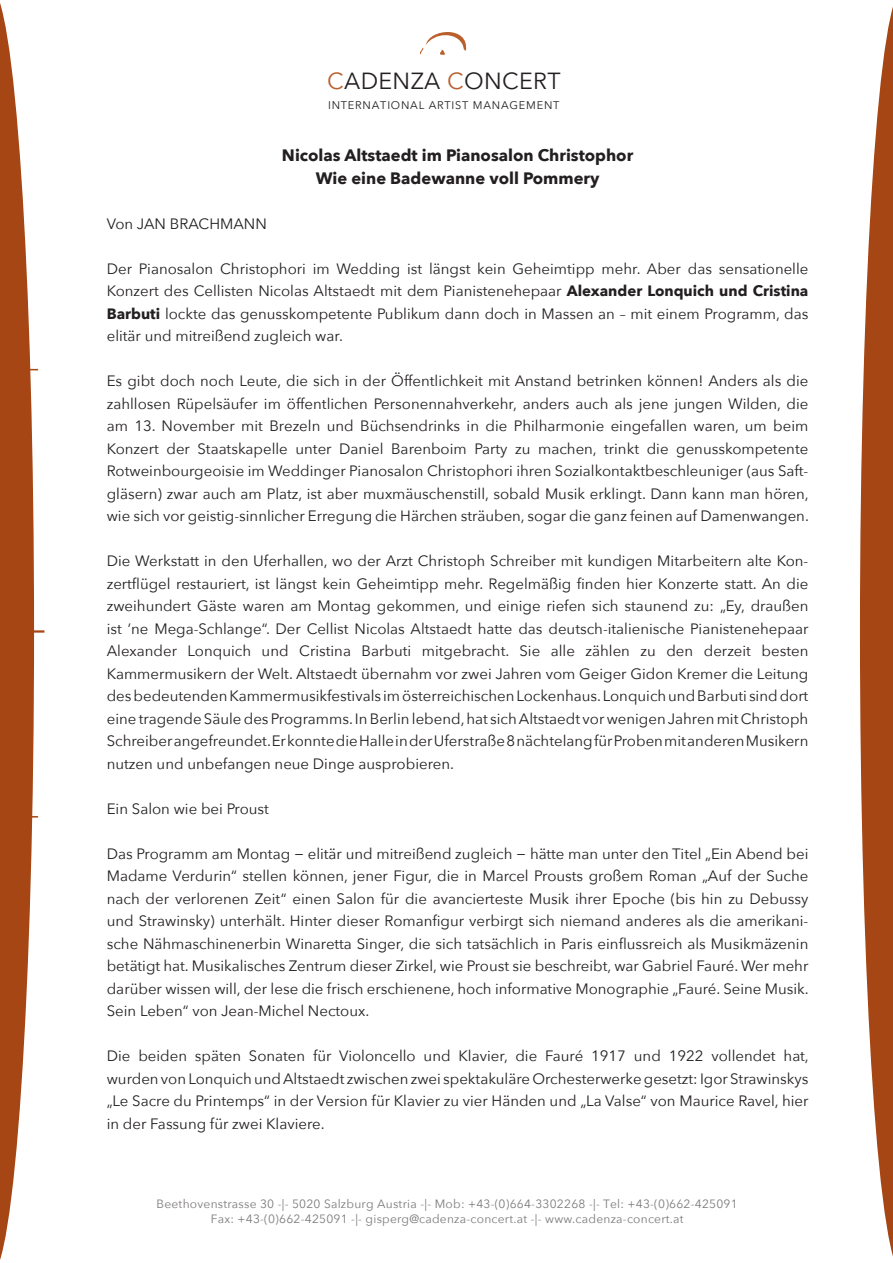
<style>
.page{position:relative;width:893px;height:1263px;background:#fff}
.page>*{position:absolute;margin:0;border:0;box-sizing:border-box;transform-origin:0 0}
.t1{font:23.1px "Avenir Next";letter-spacing:.015em;color:#231f20}
.t2{font:700 16.5px "Avenir Next";color:#231f20}
.t3{font:15px/22.5px "Avenir Next";color:#231f20;text-align:justify}
.t4{font:12px/15px "Avenir Next";letter-spacing:.02em;color:#7d7a7a;text-align:center}
.t5{font:10.95px "Avenir Next";letter-spacing:.07em;color:#231f20}
.s1{color:#b95f2c}
.s2{font-weight:700}
</style>
<div class="page">
<svg style="left:860px;top:7px;width:33px;height:1249px"></svg>
<svg style="left:420px;top:32px;width:47px;height:23px"></svg>
<svg style="left:0;top:3px;width:38px;height:1257px"></svg>
<hr style="left:27px;top:630px;width:17px;height:3px;background:#a54614">
<p class="t1" style="left:327px;top:67px;width:235px"><span class="s1">C</span>ADENZA <span class="s1">C</span>ONCERT</p>
<p class="t5" style="left:328px;top:99px;width:233px">INTERNATIONAL ARTIST MANAGEMENT</p>
<p class="t2" style="left:282px;top:145px;width:353px">Nicolas Altstaedt im Pianosalon Christophor</p>
<p class="t2" style="left:316px;top:168px;width:285px">Wie eine Badewanne voll Pommery</p>
<p class="t3" style="left:107px;top:212px;width:162px">Von JAN BRACHMANN</p>
<p class="t3" style="left:107px;top:257px;width:703px">Der Pianosalon Christophori im Wedding ist längst kein Geheimtipp mehr. Aber das sensationelle Konzert des Cellisten Nicolas Altstaedt mit dem Pianistenehepaar <span class="s2">Alexander Lonquich und Cristina Barbuti</span> lockte das genusskompetente Publikum dann doch in Massen an – mit einem Programm, das elitär und mitreißend zugleich war.</p>
<p class="t3" style="left:107px;top:370px;width:704px">Es gibt doch noch Leute, die sich in der Öffentlichkeit mit Anstand betrinken können! Anders als die zahllosen Rüpelsäufer im öffentlichen Personennahverkehr, anders auch als jene jungen Wilden, die am 13. November mit Brezeln und Büchsendrinks in die Philharmonie eingefallen waren, um beim Konzert der Staatskapelle unter Daniel Barenboim Party zu machen, trinkt die genusskompetente Rotweinbourgeoisie im Weddinger Pianosalon Christophori ihren Sozialkontaktbeschleuniger (aus Saft&shy;gläsern) zwar auch am Platz, ist aber muxmäuschenstill, sobald Musik erklingt. Dann kann man hören, wie sich vor geistig-sinnlicher Erregung die Härchen sträuben, sogar die ganz feinen auf Damenwangen.</p>
<p class="t3" style="left:107px;top:550px;width:703px">Die Werkstatt in den Uferhallen, wo der Arzt Christoph Schreiber mit kundigen Mitarbeitern alte Kon&shy;zertflügel restauriert, ist längst kein Geheimtipp mehr. Regelmäßig finden hier Konzerte statt. An die zweihundert Gäste waren am Montag gekommen, und einige riefen sich staunend zu: „Ey, draußen ist ’ne Mega-Schlange“. Der Cellist Nicolas Altstaedt hatte das deutsch-italienische Pianistenehepaar Alexander Lonquich und Cristina Barbuti mitgebracht. Sie alle zählen zu den derzeit besten Kammermusikern der Welt. Altstaedt übernahm vor zwei Jahren vom Geiger Gidon Kremer die Leitung des bedeutenden Kammermusikfestivals im österreichischen Lockenhaus. Lonquich und Barbuti sind dort eine tragende Säule des Programms. In Berlin lebend, hat sich Altstaedt vor wenigen Jahren mit Christoph Schreiber angefreundet. Er konnte die Halle in der Uferstraße 8 nächtelang für Proben mit anderen Musikern nutzen und unbefangen neue Dinge ausprobieren.</p>
<p class="t3" style="left:107px;top:797px;width:164px">Ein Salon wie bei Proust</p>
<p class="t3" style="left:107px;top:842px;width:703px">Das Programm am Montag − elitär und mitreißend zugleich − hätte man unter den Titel „Ein Abend bei Madame Verdurin“ stellen können, jener Figur, die in Marcel Prousts großem Roman „Auf der Suche nach der verlorenen Zeit“ einen Salon für die avancierteste Musik ihrer Epoche (bis hin zu Debussy und Strawinsky) unterhält. Hinter dieser Romanfigur verbirgt sich niemand anderes als die amerikani&shy;sche Nähmaschinenerbin Winaretta Singer, die sich tatsächlich in Paris einflussreich als Musikmäzenin betätigt hat. Musikalisches Zentrum dieser Zirkel, wie Proust sie beschreibt, war Gabriel Fauré. Wer mehr darüber wissen will, der lese die frisch erschienene, hoch informative Monographie „Fauré. Seine Musik.<br>Sein Leben“ von Jean-Michel Nectoux.</p>
<p class="t3" style="left:107px;top:1045px;width:704px">Die beiden späten Sonaten für Violoncello und Klavier, die Fauré 1917 und 1922 vollendet hat, wurden von Lonquich und Altstaedt zwischen zwei spektakuläre Orchesterwerke gesetzt: Igor Strawinskys „Le Sacre du Printemps“ in der Version für Klavier zu vier Händen und „La Valse“ von Maurice Ravel, hier in der Fassung für zwei Klaviere.</p>
<p class="t4" style="left:157px;top:1196px;width:583px">Beethovenstrasse 30 -|- 5020 Salzburg Austria -|- Mob: +43-(0)664-3302268 -|- Tel: +43-(0)662-425091<br>Fax: +43-(0)662-425091 -|- gisperg@cadenza-concert.at -|- www.cadenza-concert.at</p>
</div>
